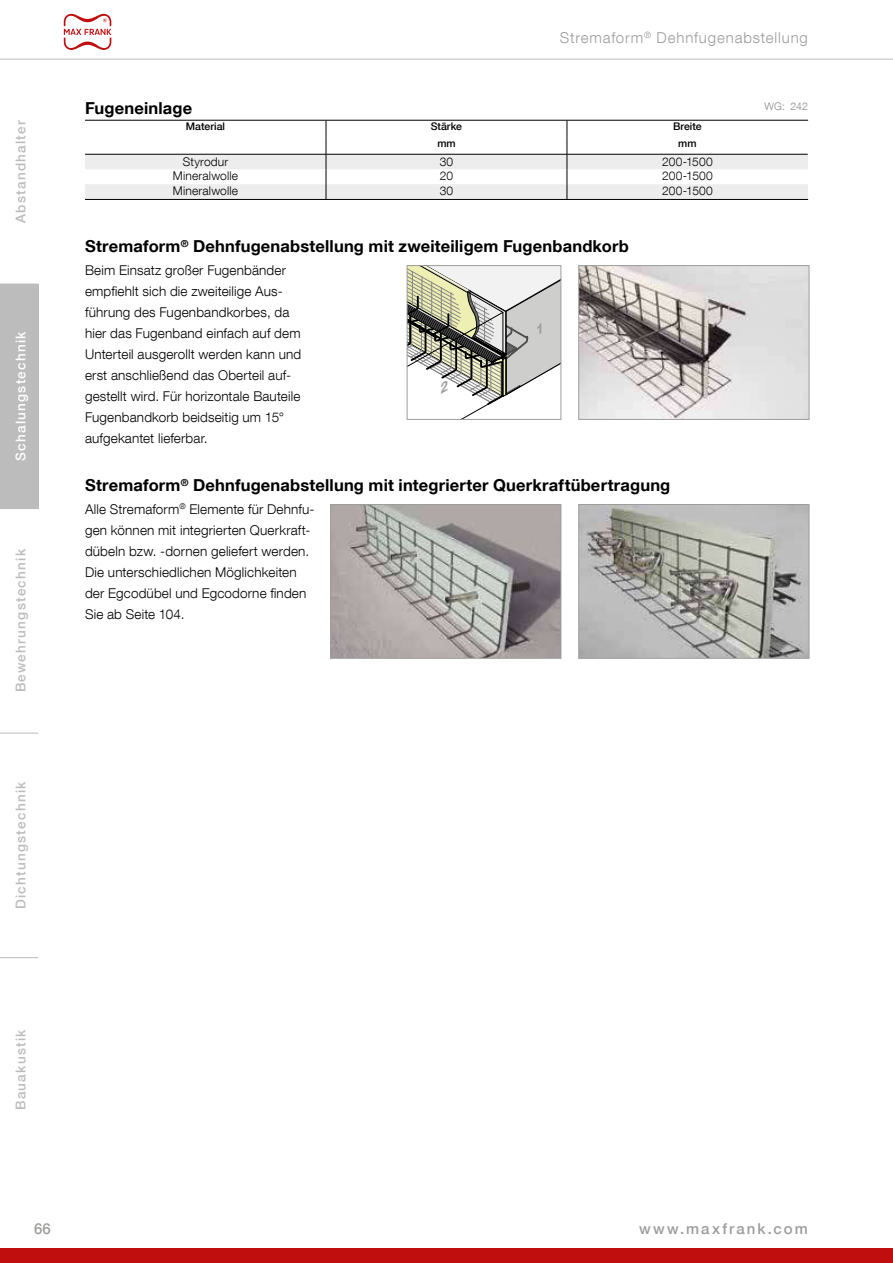
<style>
.page{position:relative;width:893px;height:1263px;background:#fff}
.page>*{position:absolute;margin:0;border:0;box-sizing:border-box;transform-origin:0 0}
.t1{font:700 16.5px "Helvetica Neue LT Com";letter-spacing:.01em;color:#000}
.t2{font:300 15px "Helvetica Neue LT Com";letter-spacing:.055em;color:#9d9d9c}
.t3{font:500 15px "Helvetica Neue LT Com";letter-spacing:.135em;color:#9d9d9c}
.t4{font:300 13.5px/21px "Helvetica Neue LT Com";letter-spacing:.01em;color:#000}
.t5{font:500 13.5px "Helvetica Neue LT Com";letter-spacing:.09em;color:#bcbcbc}
.t6{font:500 13.5px "Helvetica Neue LT Com";letter-spacing:.09em;color:#fff}
.t7{font:300 12px "Helvetica Neue LT Com";letter-spacing:.015em;color:#000}
.t8{font:500 10.5px "Helvetica Neue LT Com";color:#000}
.t9{font:300 10.5px "Helvetica Neue LT Com";color:#878787}
</style>
<div class="page">
<hr style="left:0;top:59px;width:893px;height:1px;background:#bcbcbc">
<div style="left:0;top:1248px;width:893px;height:15px;background:#c00d0e"></div>
<svg style="left:64px;top:14px;width:47px;height:36px"></svg>
<hr style="left:85px;top:199px;width:241px;height:1px;background:#000">
<hr style="left:326px;top:199px;width:241px;height:1px;background:#000">
<hr style="left:567px;top:199px;width:241px;height:1px;background:#000">
<svg style="left:85px;top:121px;width:723px;height:78px"></svg>
<hr style="left:85px;top:120px;width:241px;height:1px;background:#000">
<hr style="left:326px;top:120px;width:241px;height:1px;background:#000">
<hr style="left:567px;top:120px;width:241px;height:1px;background:#000">
<svg style="left:578px;top:265px;width:232px;height:155px;background:#cac7c6"></svg>
<svg style="left:330px;top:504px;width:232px;height:155px;background:#a6a2a1"></svg>
<svg style="left:578px;top:504px;width:232px;height:155px;background:#ababa7"></svg>
<div style="left:0;top:284px;width:38px;height:225px;background:#bcbcbc"></div>
<hr style="left:0;top:733px;width:38px;height:1px;background:#bcbcbc">
<hr style="left:0;top:957px;width:38px;height:1px;background:#bcbcbc">
<svg style="left:406px;top:265px;width:156px;height:155px"></svg>
<p class="t5" style="left:13px;top:223px;width:104px;rotate:-90deg">Abstandhalter</p>
<p class="t6" style="left:13px;top:461px;width:131px;rotate:-90deg">Schalungstechnik</p>
<p class="t5" style="left:13px;top:692px;width:145px;rotate:-90deg">Bewehrungstechnik</p>
<p class="t5" style="left:13px;top:909px;width:129px;rotate:-90deg">Dichtungstechnik</p>
<p class="t5" style="left:13px;top:1110px;width:82px;rotate:-90deg">Bauakustik</p>
<p class="t2" style="left:560px;top:29px;width:249px">Stremaform<sup>®</sup> Dehnfugenabstellung</p>
<p class="t1" style="left:85px;top:98px;width:109px">Fugeneinlage</p>
<p class="t8" style="left:186px;top:120px;width:41px">Material</p>
<p class="t8" style="left:431px;top:120px;width:33px">Stärke</p>
<p class="t8" style="left:673px;top:120px;width:30px">Breite</p>
<p class="t8" style="left:437px;top:137px;width:20px">mm</p>
<p class="t8" style="left:678px;top:137px;width:20px">mm</p>
<p class="t7" style="left:183px;top:154px;width:47px">Styrodur</p>
<p class="t7" style="left:440px;top:154px;width:15px">30</p>
<p class="t7" style="left:662px;top:154px;width:52px">200-1500</p>
<p class="t7" style="left:173px;top:169px;width:67px">Mineralwolle</p>
<p class="t7" style="left:440px;top:169px;width:15px">20</p>
<p class="t7" style="left:662px;top:169px;width:52px">200-1500</p>
<p class="t7" style="left:173px;top:184px;width:67px">Mineralwolle</p>
<p class="t7" style="left:440px;top:184px;width:15px">30</p>
<p class="t7" style="left:662px;top:184px;width:52px">200-1500</p>
<p class="t1" style="left:85px;top:236px;width:545px">Stremaform<sup>®</sup> Dehnfugenabstellung mit zweiteiligem Fugenbandkorb</p>
<p class="t4" style="left:85px;top:259px;width:218px">Beim Einsatz großer Fugenbänder empfiehlt sich die zweiteilige Aus&shy;führung des Fugenbandkorbes, da hier das Fugenband einfach auf dem Unterteil ausgerollt werden kann und erst anschließend das Oberteil auf&shy;gestellt wird. Für horizontale Bauteile Fugenbandkorb beidseitig um 15° aufgekantet lieferbar.</p>
<p class="t1" style="left:85px;top:475px;width:587px">Stremaform<sup>®</sup> Dehnfugenabstellung mit integrierter Querkraftübertragung</p>
<p class="t4" style="left:85px;top:498px;width:231px">Alle Stremaform<sup>®</sup> Elemente für Dehnfu&shy;gen können mit integrierten Querkraft&shy;dübeln bzw. -dornen geliefert werden.<br>Die unterschiedlichen Möglichkeiten der Egcodübel und Egcodorne finden Sie ab Seite 104.</p>
<p class="t9" style="left:764px;top:99px;width:45px">WG: 242</p>
<p class="t3" style="left:34px;top:1220px;width:18px">66</p>
<p class="t3" style="left:639px;top:1220px;width:170px">www.maxfrank.com</p>
</div>
